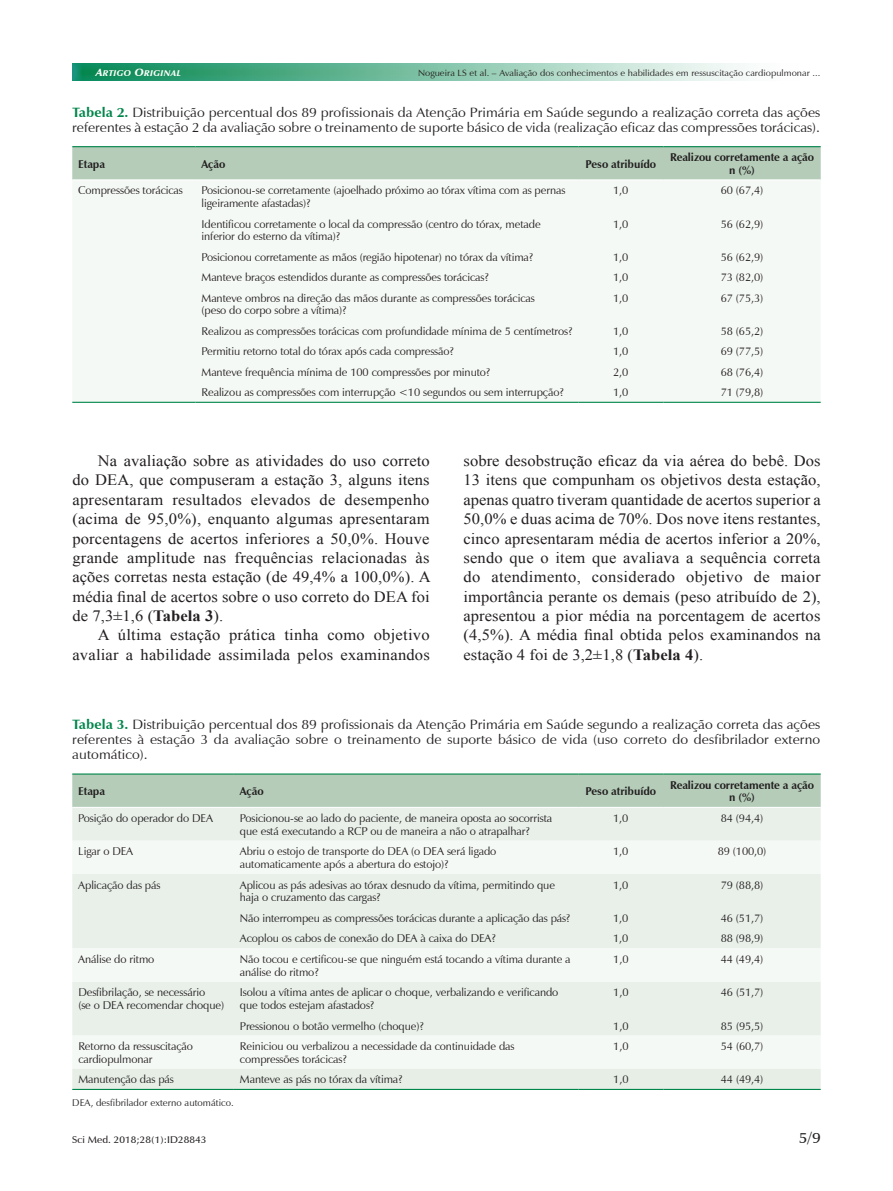
<style>
.page{position:relative;width:893px;height:1191px;background:#fff}
.page>*{position:absolute;margin:0;border:0;box-sizing:border-box;transform-origin:0 0}
.t1{font:15.75px/19.4px "Times New Roman";letter-spacing:.005em;color:#231f20;text-align:justify;scale:1.05 1}
.t2{font:600 15px "Zapf Humanist 601 BT";color:#231f20;scale:1.05 1}
.t3{font:13.5px/15px "Zapf Humanist 601 BT";letter-spacing:.005em;color:#231f20;scale:1.05 1}
.t4{font:11.25px/12.8px "Zapf Humanist 601 BT";letter-spacing:-.01em;color:#231f20}
.t5{font:700 11.25px/12.8px "Zapf Humanist 601 BT";letter-spacing:-.01em;color:#231f20;text-align:center}
.t6{font:9.75px "Zapf Humanist 601 BT";letter-spacing:.005em;color:#231f20}
.t7{font:600 9.75px "Zapf Humanist 601 BT";letter-spacing:.005em;color:#231f20;scale:1.05 1}
.t8{font:9px "Zapf Humanist 601 BT";letter-spacing:.005em;color:#231f20;scale:1.05 1}
.t9{font:8.4px "Zapf Humanist 601 BT Ultra Italic SC800";letter-spacing:.045em;color:#fff;scale:1.05 1}
.s1{font-size:10.5px}
.s2{font-weight:700;color:#00854a}
.s3{font-weight:700}
</style>
<div class="page">
<div style="left:83px;top:63px;width:738px;height:19px;background:#229b8f;opacity:.75"></div>
<div style="left:71px;top:63px;width:622px;height:19px;background:#229b8f;opacity:.75"></div>
<div style="left:72px;top:147px;width:749px;height:32px;background:#b4ccb8"></div>
<svg style="left:72px;top:401px;width:749px;height:1px"></svg>
<hr style="left:72px;top:146px;width:124px;height:1px;background:#00854a">
<hr style="left:196px;top:146px;width:382px;height:1px;background:#00854a">
<hr style="left:578px;top:146px;width:85px;height:1px;background:#00854a">
<hr style="left:663px;top:146px;width:158px;height:1px;background:#00854a">
<hr style="left:72px;top:402px;width:124px;height:1px;background:#00854a">
<hr style="left:196px;top:402px;width:382px;height:1px;background:#00854a">
<hr style="left:578px;top:402px;width:85px;height:1px;background:#00854a">
<hr style="left:663px;top:402px;width:158px;height:1px;background:#00854a">
<div style="left:72px;top:774px;width:749px;height:33px;background:#b4ccb8"></div>
<div style="left:72px;top:808px;width:749px;height:32px;background:#e9f0ea"></div>
<svg style="left:72px;top:840px;width:749px;height:196px;fill:#e9f0ea"></svg>
<div style="left:72px;top:1068px;width:749px;height:20px;background:#e6eee6"></div>
<hr style="left:72px;top:773px;width:162px;height:1px;background:#00854a">
<hr style="left:234px;top:773px;width:344px;height:1px;background:#00854a">
<hr style="left:578px;top:773px;width:85px;height:1px;background:#00854a">
<hr style="left:663px;top:773px;width:158px;height:1px;background:#00854a">
<hr style="left:72px;top:1088px;width:162px;height:2px;background:#00854a">
<hr style="left:234px;top:1088px;width:344px;height:2px;background:#00854a">
<hr style="left:578px;top:1088px;width:85px;height:2px;background:#00854a">
<hr style="left:663px;top:1088px;width:158px;height:2px;background:#00854a">
<p class="t9" style="left:96px;top:68px;width:83px"><span class="s1">A</span>RTIGO <span class="s1">O</span>RIGINAL</p>
<p class="t8" style="left:418px;top:67px;width:385px">Nogueira LS et al. – Avaliação dos conhecimentos e habilidades em ressuscitação cardiopulmonar ...</p>
<p class="t3" style="left:72px;top:104px;width:714px"><span class="s2">Tabela 2.</span> Distribuição percentual dos 89 profissionais da Atenção Primária em Saúde segundo a realização correta das ações referentes à estação 2 da avaliação sobre o treinamento de suporte básico de vida (realização eficaz das compressões torácicas).</p>
<p class="t5" style="left:78px;top:157px;width:28px">Etapa</p>
<p class="t5" style="left:202px;top:157px;width:25px">Ação</p>
<p class="t5" style="left:586px;top:157px;width:72px">Peso atribuído</p>
<p class="t5" style="left:670px;top:151px;width:146px">Realizou corretamente a ação n (%)</p>
<p class="t4" style="left:78px;top:184px;width:106px">Compressões torácicas</p>
<p class="t4" style="left:202px;top:184px;width:365px">Posicionou-se corretamente (ajoelhado próximo ao tórax vítima com as pernas ligeiramente afastadas)?</p>
<p class="t4" style="left:613px;top:184px;width:17px">1,0</p>
<p class="t4" style="left:721px;top:184px;width:44px">60 (67,4)</p>
<p class="t4" style="left:202px;top:217px;width:341px">Identificou corretamente o local da compressão (centro do tórax, metade inferior do esterno da vítima)?</p>
<p class="t4" style="left:613px;top:217px;width:17px">1,0</p>
<p class="t4" style="left:721px;top:217px;width:44px">56 (62,9)</p>
<p class="t4" style="left:202px;top:250px;width:333px">Posicionou corretamente as mãos (região hipotenar) no tórax da vítima?</p>
<p class="t4" style="left:613px;top:250px;width:17px">1,0</p>
<p class="t4" style="left:721px;top:250px;width:44px">56 (62,9)</p>
<p class="t4" style="left:202px;top:271px;width:289px">Manteve braços estendidos durante as compressões torácicas?</p>
<p class="t4" style="left:613px;top:271px;width:17px">1,0</p>
<p class="t4" style="left:721px;top:271px;width:44px">73 (82,0)</p>
<p class="t4" style="left:202px;top:291px;width:335px">Manteve ombros na direção das mãos durante as compressões torácicas (peso do corpo sobre a vítima)?</p>
<p class="t4" style="left:613px;top:291px;width:17px">1,0</p>
<p class="t4" style="left:721px;top:291px;width:44px">67 (75,3)</p>
<p class="t4" style="left:202px;top:325px;width:372px">Realizou as compressões torácicas com profundidade mínima de 5 centímetros?</p>
<p class="t4" style="left:613px;top:325px;width:17px">1,0</p>
<p class="t4" style="left:721px;top:325px;width:44px">58 (65,2)</p>
<p class="t4" style="left:202px;top:345px;width:254px">Permitiu retorno total do tórax após cada compressão?</p>
<p class="t4" style="left:613px;top:345px;width:17px">1,0</p>
<p class="t4" style="left:721px;top:345px;width:44px">69 (77,5)</p>
<p class="t4" style="left:202px;top:365px;width:290px">Manteve frequência mínima de 100 compressões por minuto?</p>
<p class="t4" style="left:613px;top:365px;width:17px">2,0</p>
<p class="t4" style="left:721px;top:365px;width:44px">68 (76,4)</p>
<p class="t4" style="left:202px;top:386px;width:364px">Realizou as compressões com interrupção &lt;10 segundos ou sem interrupção?</p>
<p class="t4" style="left:613px;top:386px;width:17px">1,0</p>
<p class="t4" style="left:721px;top:386px;width:44px">71 (79,8)</p>
<p class="t1" style="left:72px;top:451px;width:343px;text-indent:26px">Na avaliação sobre as atividades do uso correto do DEA, que compuseram a estação 3, alguns itens apresentaram resultados elevados de desempenho (acima de 95,0%), enquanto algumas apresentaram porcentagens de acertos inferiores a 50,0%. Houve grande amplitude nas frequências relacionadas às ações corretas nesta estação (de 49,4% a 100,0%). A média final de acertos sobre o uso correto do DEA foi de 7,3±1,6 (<span class="s3">Tabela 3</span>).</p>
<h1 class="t1" style="left:72px;top:625px;width:342px;text-align:right">A última estação prática tinha como objetivo avaliar a habilidade assimilada pelos examinandos</h1>
<p class="t1" style="left:463px;top:451px;width:342px">sobre desobstrução eficaz da via aérea do bebê. Dos 13 itens que compunham os objetivos desta estação, apenas quatro tiveram quantidade de acertos superior a 50,0% e duas acima de 70%. Dos nove itens restantes, cinco apresentaram média de acertos inferior a 20%, sendo que o item que avaliava a sequência correta do atendimento, considerado objetivo de maior importância perante os demais (peso atribuído de 2), apresentou a pior média na porcentagem de acertos (4,5%). A média final obtida pelos examinandos na estação 4 foi de 3,2±1,8 (<span class="s3">Tabela 4</span>).</p>
<p class="t3" style="left:72px;top:717px;width:714px;text-align:justify"><span class="s2">Tabela 3.</span> Distribuição percentual dos 89 profissionais da Atenção Primária em Saúde segundo a realização correta das ações referentes à estação 3 da avaliação sobre o treinamento de suporte básico de vida (uso correto do desfibrilador externo automático).</p>
<p class="t5" style="left:78px;top:784px;width:28px">Etapa</p>
<p class="t5" style="left:240px;top:784px;width:25px">Ação</p>
<p class="t5" style="left:586px;top:784px;width:72px">Peso atribuído</p>
<p class="t5" style="left:670px;top:778px;width:146px">Realizou corretamente a ação n (%)</p>
<p class="t4" style="left:78px;top:811px;width:136px">Posição do operador do DEA</p>
<p class="t4" style="left:240px;top:811px;width:314px">Posicionou-se ao lado do paciente, de maneira oposta ao socorrista que está executando a RCP ou de maneira a não o atrapalhar?</p>
<p class="t4" style="left:613px;top:811px;width:17px">1,0</p>
<p class="t4" style="left:721px;top:811px;width:44px">84 (94,4)</p>
<p class="t4" style="left:78px;top:845px;width:56px">Ligar o DEA</p>
<p class="t4" style="left:240px;top:845px;width:258px">Abriu o estojo de transporte do DEA (o DEA será ligado automaticamente após a abertura do estojo)?</p>
<p class="t4" style="left:613px;top:845px;width:17px">1,0</p>
<p class="t4" style="left:718px;top:845px;width:50px">89 (100,0)</p>
<p class="t4" style="left:78px;top:878px;width:84px">Aplicação das pás</p>
<p class="t4" style="left:240px;top:878px;width:317px">Aplicou as pás adesivas ao tórax desnudo da vítima, permitindo que haja o cruzamento das cargas?</p>
<p class="t4" style="left:613px;top:878px;width:17px">1,0</p>
<p class="t4" style="left:721px;top:878px;width:44px">79 (88,8)</p>
<p class="t4" style="left:240px;top:911px;width:332px">Não interrompeu as compressões torácicas durante a aplicação das pás?</p>
<p class="t4" style="left:613px;top:911px;width:17px">1,0</p>
<p class="t4" style="left:721px;top:911px;width:44px">46 (51,7)</p>
<p class="t4" style="left:240px;top:932px;width:257px">Acoplou os cabos de conexão do DEA à caixa do DEA?</p>
<p class="t4" style="left:613px;top:932px;width:17px">1,0</p>
<p class="t4" style="left:721px;top:932px;width:44px">88 (98,9)</p>
<p class="t4" style="left:78px;top:952px;width:78px">Análise do ritmo</p>
<p class="t4" style="left:240px;top:952px;width:332px">Não tocou e certificou-se que ninguém está tocando a vítima durante a análise do ritmo?</p>
<p class="t4" style="left:613px;top:952px;width:17px">1,0</p>
<p class="t4" style="left:721px;top:952px;width:44px">44 (49,4)</p>
<p class="t4" style="left:78px;top:986px;width:147px">Desfibrilação, se necessário<br>(se o DEA recomendar choque)</p>
<p class="t4" style="left:240px;top:986px;width:320px">Isolou a vítima antes de aplicar o choque, verbalizando e verificando que todos estejam afastados?</p>
<p class="t4" style="left:613px;top:986px;width:17px">1,0</p>
<p class="t4" style="left:721px;top:986px;width:44px">46 (51,7)</p>
<p class="t4" style="left:240px;top:1019px;width:185px">Pressionou o botão vermelho (choque)?</p>
<p class="t4" style="left:613px;top:1019px;width:17px">1,0</p>
<p class="t4" style="left:721px;top:1019px;width:44px">85 (95,5)</p>
<p class="t4" style="left:78px;top:1039px;width:116px">Retorno da ressuscitação cardiopulmonar</p>
<p class="t4" style="left:240px;top:1039px;width:276px">Reiniciou ou verbalizou a necessidade da continuidade das compressões torácicas?</p>
<p class="t4" style="left:613px;top:1039px;width:17px">1,0</p>
<p class="t4" style="left:721px;top:1039px;width:44px">54 (60,7)</p>
<p class="t4" style="left:78px;top:1073px;width:97px">Manutenção das pás</p>
<p class="t4" style="left:240px;top:1073px;width:164px">Manteve as pás no tórax da vítima?</p>
<p class="t4" style="left:613px;top:1073px;width:17px">1,0</p>
<p class="t4" style="left:721px;top:1073px;width:44px">44 (49,4)</p>
<p class="t6" style="left:72px;top:1096px;width:163px">DEA, desfibrilador externo automático.</p>
<p class="t7" style="left:72px;top:1133px;width:129px">Sci Med. 2018;28(1):ID28843</p>
<h2 class="t2" style="left:799px;top:1128px;width:22px">5/9</h2>
</div>
